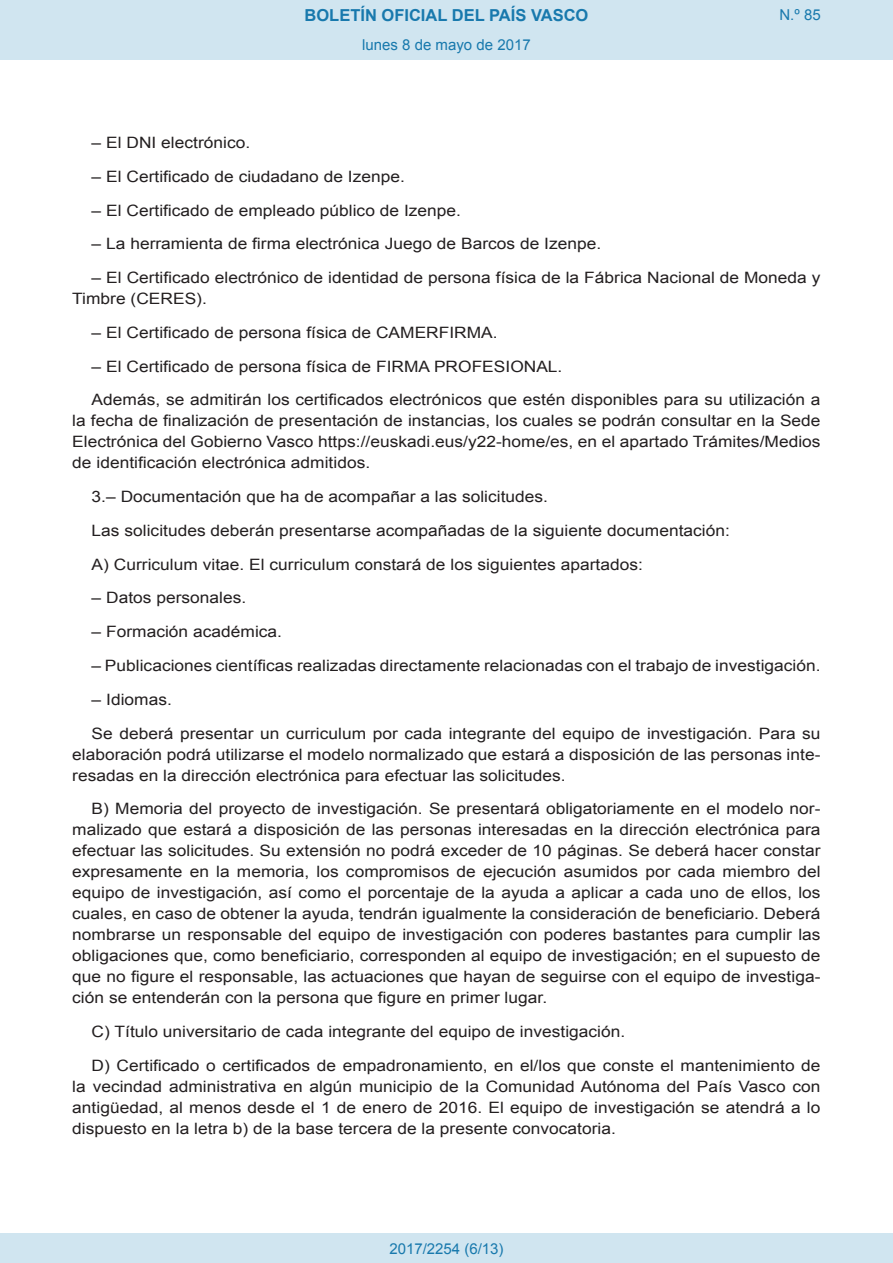
<style>
.page{position:relative;width:893px;height:1263px;background:#fff}
.page>*{position:absolute;margin:0;border:0;box-sizing:border-box;transform-origin:0 0}
.t1{font:700 16.5px "Arial";color:#1879ad}
.BOPVDetalle{font:15.6px/21px "Arial";color:#231f20;text-align:justify;scale:1.11 1}
.Paginacion_Centro{font:15px "Arial";color:#1879ad}
</style>
<div class="page">
<div style="left:0;top:0;width:893px;height:60px;background:#d0e5f0"></div>
<div style="left:0;top:1233px;width:893px;height:30px;background:#d0e5f0"></div>
<p class="t1" style="left:305px;top:4px;width:285px">BOLETÍN OFICIAL DEL PAÍS VASCO</p>
<p class="Paginacion_Centro" style="left:362px;top:35px;width:170px">lunes 8 de mayo de 2017</p>
<p class="Paginacion_Centro" style="left:779px;top:5px;width:43px">N.º 85</p>
<p class="BOPVDetalle" style="left:92px;top:132px;width:144px">– El DNI electrónico.</p>
<p class="BOPVDetalle" style="left:92px;top:166px;width:284px">– El Certificado de ciudadano de Izenpe.</p>
<p class="BOPVDetalle" style="left:92px;top:200px;width:334px">– El Certificado de empleado público de Izenpe.</p>
<p class="BOPVDetalle" style="left:92px;top:234px;width:461px">– La herramienta de firma electrónica Juego de Barcos de Izenpe.</p>
<p class="BOPVDetalle" style="left:72px;top:267px;width:676px;text-indent:19px">– El Certificado electrónico de identidad de persona física de la Fábrica Nacional de Moneda y<br>Timbre (CERES).</p>
<p class="BOPVDetalle" style="left:92px;top:322px;width:367px">– El Certificado de persona física de CAMERFIRMA.</p>
<p class="BOPVDetalle" style="left:92px;top:356px;width:426px">– El Certificado de persona física de FIRMA PROFESIONAL.</p>
<p class="BOPVDetalle" style="left:72px;top:390px;width:676px;text-indent:19px">Además, se admitirán los certificados electrónicos que estén disponibles para su utilización a la fecha de finalización de presentación de instancias, los cuales se podrán consultar en la Sede Electrónica del Gobierno Vasco https://euskadi.eus/y22-home/es, en el apartado Trámites/Medios de identificación electrónica admitidos.</p>
<p class="BOPVDetalle" style="left:92px;top:486px;width:413px">3.– Documentación que ha de acompañar a las solicitudes.</p>
<p class="BOPVDetalle" style="left:92px;top:520px;width:576px">Las solicitudes deberán presentarse acompañadas de la siguiente documentación:</p>
<p class="BOPVDetalle" style="left:92px;top:554px;width:498px">A) Curriculum vitae. El curriculum constará de los siguientes apartados:</p>
<p class="BOPVDetalle" style="left:92px;top:588px;width:141px">– Datos personales.</p>
<p class="BOPVDetalle" style="left:92px;top:621px;width:173px">– Formación académica.</p>
<p class="BOPVDetalle" style="left:92px;top:655px;width:658px">– Publicaciones científicas realizadas directamente relacionadas con el trabajo de investigación.</p>
<p class="BOPVDetalle" style="left:92px;top:689px;width:74px">– Idiomas.</p>
<p class="BOPVDetalle" style="left:72px;top:723px;width:676px;text-indent:19px">Se deberá presentar un curriculum por cada integrante del equipo de investigación. Para su elaboración podrá utilizarse el modelo normalizado que estará a disposición de las personas inte&shy;resadas en la dirección electrónica para efectuar las solicitudes.</p>
<p class="BOPVDetalle" style="left:72px;top:798px;width:676px;text-indent:19px">B) Memoria del proyecto de investigación. Se presentará obligatoriamente en el modelo nor&shy;malizado que estará a disposición de las personas interesadas en la dirección electrónica para efectuar las solicitudes. Su extensión no podrá exceder de 10 páginas. Se deberá hacer constar expresamente en la memoria, los compromisos de ejecución asumidos por cada miembro del equipo de investigación, así como el porcentaje de la ayuda a aplicar a cada uno de ellos, los cuales, en caso de obtener la ayuda, tendrán igualmente la consideración de beneficiario. Deberá nombrarse un responsable del equipo de investigación con poderes bastantes para cumplir las obligaciones que, como beneficiario, corresponden al equipo de investigación; en el supuesto de que no figure el responsable, las actuaciones que hayan de seguirse con el equipo de investiga&shy;ción se entenderán con la persona que figure en primer lugar.</p>
<p class="BOPVDetalle" style="left:92px;top:1021px;width:482px">C) Título universitario de cada integrante del equipo de investigación.</p>
<p class="BOPVDetalle" style="left:72px;top:1055px;width:676px;text-indent:19px">D) Certificado o certificados de empadronamiento, en el/los que conste el mantenimiento de la vecindad administrativa en algún municipio de la Comunidad Autónoma del País Vasco con antigüedad, al menos desde el 1 de enero de 2016. El equipo de investigación se atendrá a lo dispuesto en la letra b) de la base tercera de la presente convocatoria.</p>
<p class="Paginacion_Centro" style="left:389px;top:1238px;width:116px">2017/2254 (6/13)</p>
</div>
